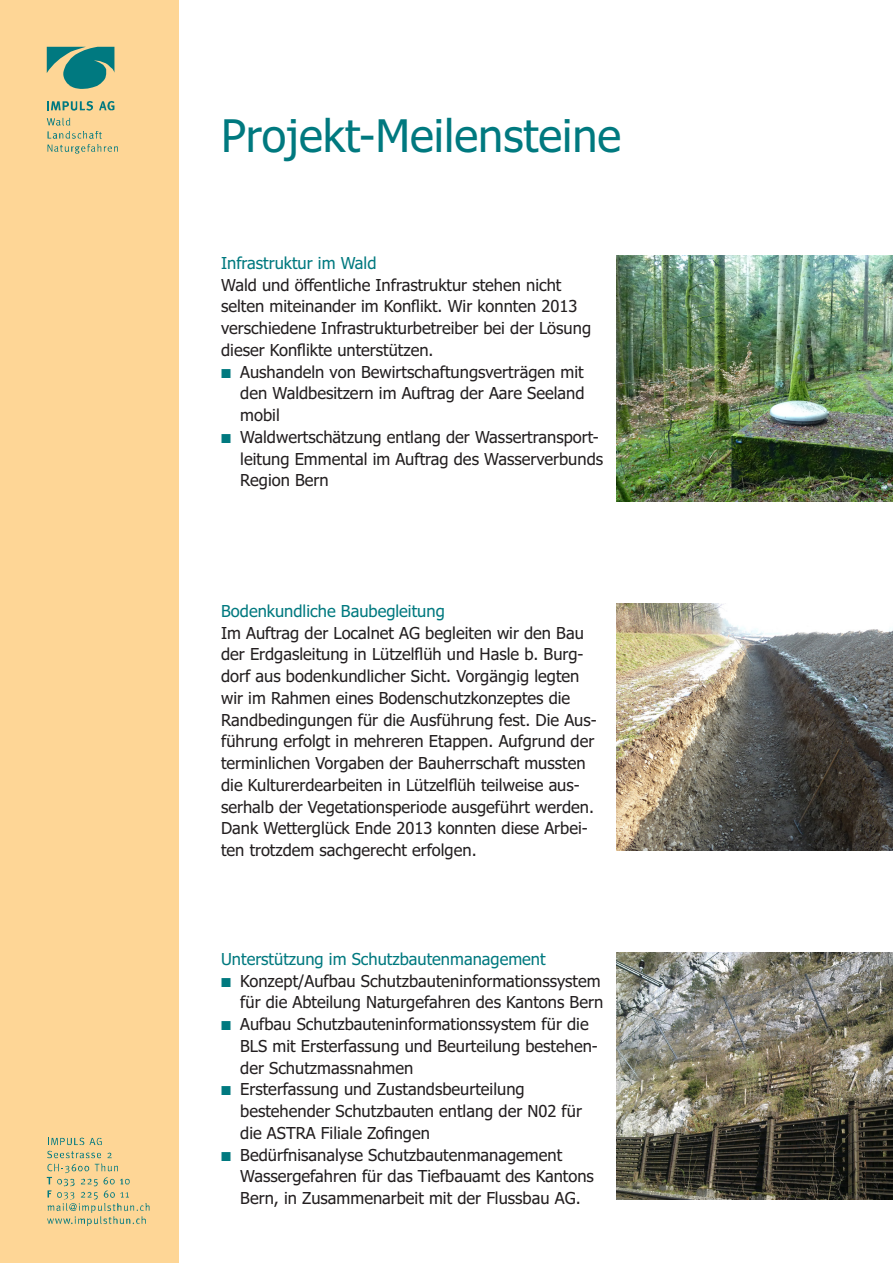
<style>
.page{position:relative;width:893px;height:1263px;background:#fff}
.page>*{position:absolute;margin:0;border:0;box-sizing:border-box;transform-origin:0 0}
.Titel{font:45px "Tahoma";color:#00797f}
.GS{font:16.5px/21.8px "Tahoma";color:#231f20}
.GS-2{font:16.5px "Tahoma";color:#00797f}
.s1{font-family:"European Pi Three";font-size:12px;color:#00797f}
</style>
<div class="page">
<div style="left:0;top:0;width:179px;height:1263px;background:#fed696"></div>
<svg style="left:47px;top:47px;width:67px;height:42px"></svg>
<svg style="left:47px;top:118px;width:71px;height:36px"></svg>
<svg style="left:47px;top:101px;width:46px;height:10px"></svg>
<svg style="left:99px;top:101px;width:15px;height:9px"></svg>
<svg style="left:48px;top:1137px;width:36px;height:8px"></svg>
<svg style="left:90px;top:1138px;width:12px;height:7px"></svg>
<svg style="left:47px;top:1151px;width:102px;height:75px"></svg>
<img style="left:617px;top:255px;width:276px;height:247px">
<img style="left:617px;top:604px;width:276px;height:246px">
<img style="left:617px;top:952px;width:276px;height:247px">
<p class="Titel" style="left:221px;top:107px;width:402px">Projekt-Meilensteine</p>
<p class="GS-2" style="left:221px;top:252px;width:157px">Infrastruktur im Wald</p>
<p class="GS" style="left:221px;top:273px;width:372px">Wald und öffentliche Infrastruktur stehen nicht selten miteinander im Konflikt. Wir konnten 2013 verschiedene Infrastrukturbetreiber bei der Lösung dieser Konflikte unterstützen.</p>
<p class="GS" style="left:240px;top:360px;width:346px;text-align:justify;text-indent:-19px"><span class="s1">M</span> Aushandeln von Bewirtschaftungsverträgen mit den Waldbesitzern im Auftrag der Aare Seeland mobil</p>
<p class="GS" style="left:240px;top:425px;width:364px;text-indent:-19px"><span class="s1">M</span> Waldwertschätzung entlang der Wassertransport&shy;leitung Emmental im Auftrag des Wasserverbunds<br>Region Bern</p>
<p class="GS-2" style="left:221px;top:600px;width:225px">Bodenkundliche Baubegleitung</p>
<p class="GS" style="left:221px;top:621px;width:377px">Im Auftrag der Localnet AG begleiten wir den Bau der Erdgasleitung in Lützelflüh und Hasle b. Burg&shy;dorf aus bodenkundlicher Sicht. Vorgängig legten wir im Rahmen eines Bodenschutzkonzeptes die Randbedingungen für die Ausführung fest. Die Aus&shy;führung erfolgt in mehreren Etappen. Aufgrund der terminlichen Vorgaben der Bauherrschaft mussten die Kulturerdearbeiten in Lützelflüh teilweise aus&shy;serhalb der Vegetationsperiode ausgeführt werden.<br>Dank Wetterglück Ende 2013 konnten diese Arbei&shy;ten trotzdem sachgerecht erfolgen.</p>
<p class="GS-2" style="left:221px;top:948px;width:326px">Unterstützung im Schutzbautenmanagement</p>
<p class="GS" style="left:221px;top:969px;width:384px;text-align:right"><span class="s1">M</span> Konzept/Aufbau Schutzbauteninformationssystem für die Abteilung Naturgefahren des Kantons Bern</p>
<p class="GS" style="left:240px;top:1013px;width:359px;text-indent:-19px"><span class="s1">M</span> Aufbau Schutzbauteninformationssystem für die<br>BLS mit Ersterfassung und Beurteilung bestehen&shy;der Schutzmassnahmen</p>
<p class="GS" style="left:240px;top:1078px;width:343px;text-indent:-19px"><span class="s1">M</span> Ersterfassung und Zustandsbeurteilung bestehender Schutzbauten entlang der N02 für die ASTRA Filiale Zofingen</p>
<p class="GS" style="left:240px;top:1143px;width:355px;text-indent:-19px"><span class="s1">M</span> Bedürfnisanalyse Schutzbautenmanagement<br>Wassergefahren für das Tiefbauamt des Kantons<br>Bern, in Zusammenarbeit mit der Flussbau AG.</p>
</div>
